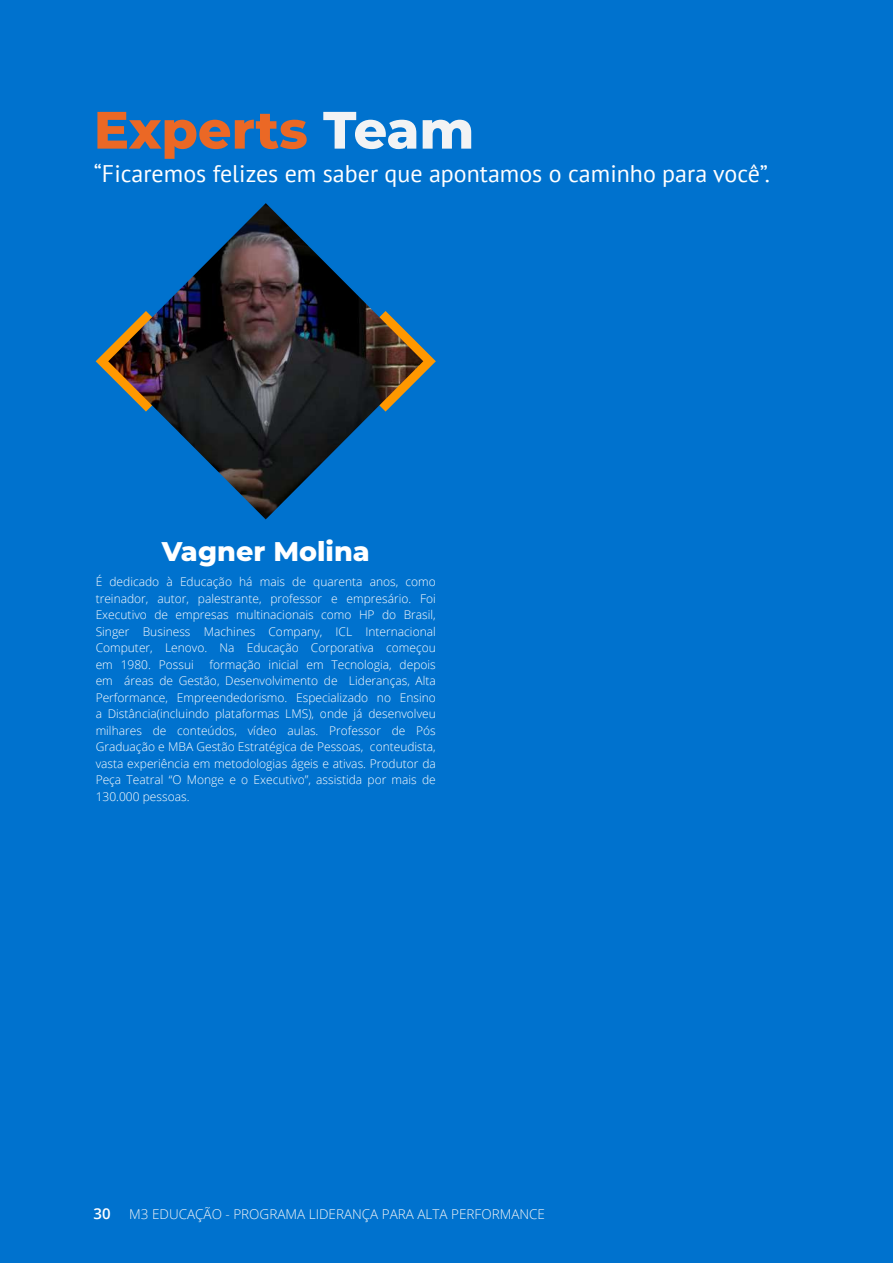
<style>
.page{position:relative;width:893px;height:1263px;background:#0072ce}
.page>*{position:absolute;margin:0;border:0;box-sizing:border-box;transform-origin:0 0}
.t1{font:800 52.5px "Montserrat";color:#eb6825}
.t2{font:800 27px "Montserrat";color:#fff}
.t3{font:24px "PT Sans";color:#fff}
.t4{font:300 13.5px "Open Sans";color:#f5f5f6}
.t5{font:300 12px/16.5px "Open Sans";color:#fff;text-align:justify}
.s1{color:#f2f3f4}
.s2{font-weight:600;font-size:15px;color:#fff}
</style>
<div class="page">
<svg style="left:96px;top:349px;width:12px;height:25px"></svg>
<svg style="left:423px;top:348px;width:13px;height:26px"></svg>
<img style="left:108px;top:203px;width:315px;height:316px">
<h1 class="t1" style="left:94px;top:91px;width:382px">Experts <span class="s1">Team</span></h1>
<h3 class="t3" style="left:94px;top:158px;width:678px">“Ficaremos felizes em saber que apontamos o caminho para você”.</h3>
<h2 class="t2" style="left:162px;top:531px;width:209px">Vagner Molina</h2>
<p class="t5" style="left:96px;top:573px;width:342px">É dedicado à Educação há mais de quarenta anos, como treinador, autor, palestrante, professor e empresário. Foi Executivo de empresas multinacionais como HP do Brasil, Singer Business Machines Company, ICL Internacional Computer, Lenovo. Na Educação Corporativa começou em 1980. Possui</p>
<p class="t5" style="left:96px;top:656px;width:342px;text-indent:114px">formação inicial em Tecnologia, depois em áreas de Gestão, Desenvolvimento de Lideranças, Alta Performance, Empreendedorismo. Especializado no Ensino a Distância(incluindo plataformas LMS), onde já desenvolveu milhares de conteúdos, vídeo aulas. Professor de Pós Graduação e MBA Gestão Estratégica de Pessoas, conteudista, vasta experiência em metodologias ágeis e ativas. Produtor da Peça Teatral “O Monge e o Executivo”, assistida por mais de 130.000 pessoas.</p>
<p class="t4" style="left:94px;top:1205px;width:453px"><span class="s2">30</span> M3 EDUCAÇÃO - PROGRAMA LIDERANÇA PARA ALTA PERFORMANCE</p>
</div>
